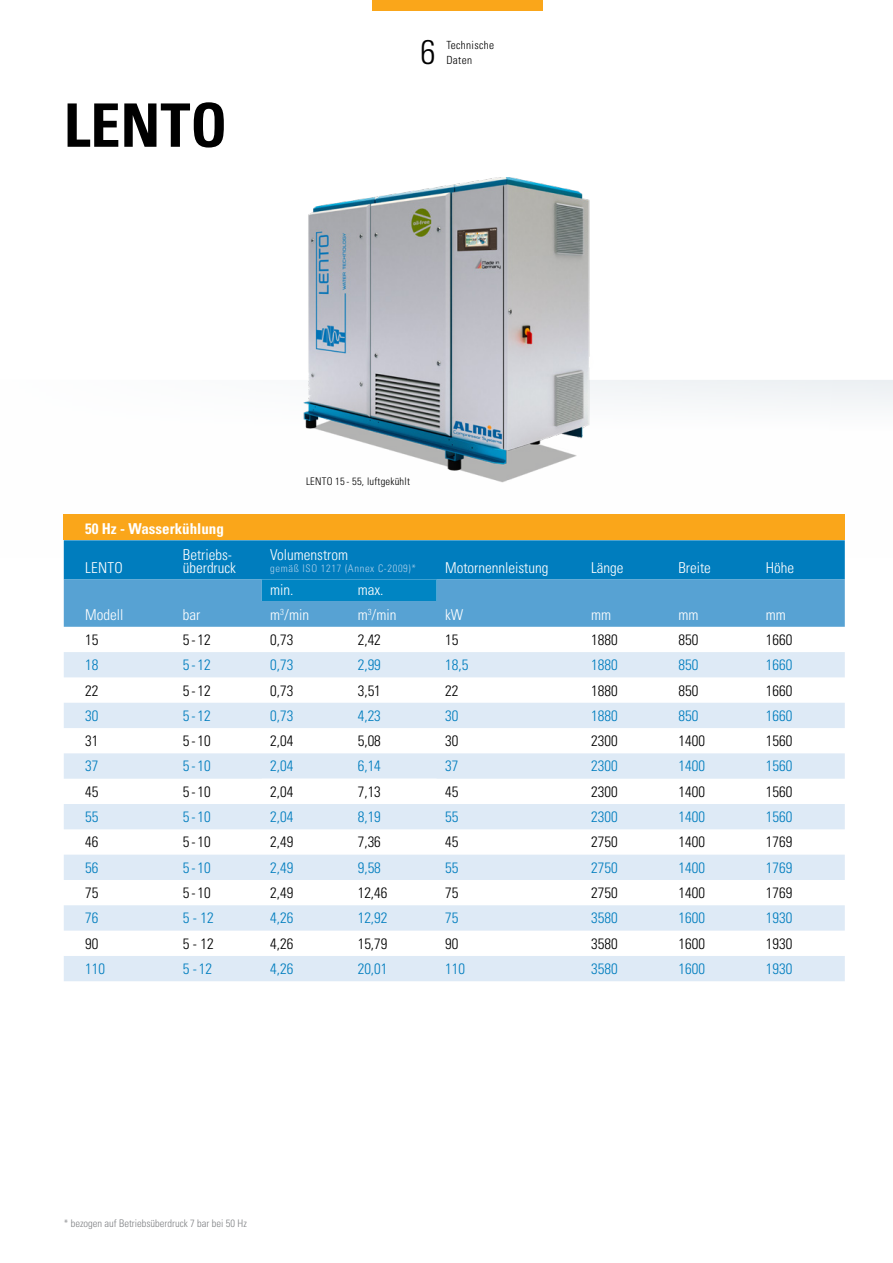
<style>
.page{position:relative;width:893px;height:1263px;background:#fff}
.page>*{position:absolute;margin:0;border:0;box-sizing:border-box;transform-origin:0 0}
.Subhead_Weiß_14_17pt_zentriert{font:700 condensed 60px "Univers LT Pro";color:#000}
.Kapitel_Zahl_22_75pt{font:300 condensed 34.2px "Univers LT Pro";color:#000}
.tab_7_8_blu{font:300 condensed 15px "Univers LT Pro";color:#007dbe}
.tab_7_8_black{font:300 condensed 15px "Univers LT Pro";color:#000}
.t1{font:300 condensed 15px/13.5px "Univers LT Pro";color:#fff}
.tab_7_8_black-2{font:300 condensed 15px "Univers LT Pro";color:#007dbe}
.tab_7_8_blu-2{font:300 condensed 15px "Univers LT Pro";color:#000}
.t2{font:700 condensed 15px "Univers LT Pro";color:#fff}
.Kapitel_Copy_7_5_10pt{font:300 condensed 11.25px "Univers LT Pro";letter-spacing:.03em;color:#000}
.t3{font:300 condensed 10.5px "Univers LT Pro";color:#808285}
.t4{font:300 condensed 10.5px "Univers LT Pro";letter-spacing:.06em;color:#a7cde9}
._08_Bezeichg_Blu_bold10{font:300 condensed 10.5px "Univers LT Pro";letter-spacing:.02em;color:#000}
</style>
<div class="page">
<svg style="left:63px;top:380px;width:830px;height:178px"></svg>
<img style="left:288px;top:177px;width:338px;height:316px">
<div style="left:64px;top:514px;width:781px;height:26px;background:#faa61a"></div>
<svg style="left:64px;top:540px;width:781px;height:87px;background:#2c90c9"></svg>
<svg style="left:64px;top:652px;width:781px;height:329px;fill:#deeaf6"></svg>
<svg style="left:64px;top:779px;width:781px;height:177px"></svg>
<svg style="left:64px;top:905px;width:781px;height:26px;background:#deeaf6"></svg>
<div style="left:372px;top:0;width:170px;height:11px;background:#faa61a"></div>
<p class="Subhead_Weiß_14_17pt_zentriert" style="left:64px;top:89px;width:165px">LENTO</p>
<p class="Kapitel_Zahl_22_75pt" style="left:421px;top:29px;width:17px">6</p>
<p class="Kapitel_Copy_7_5_10pt" style="left:446px;top:37px;width:49px">Technische</p>
<p class="Kapitel_Copy_7_5_10pt" style="left:446px;top:52px;width:27px">Daten</p>
<p class="_08_Bezeichg_Blu_bold10" style="left:306px;top:475px;width:105px">LENTO 15 - 55, luftgekühlt</p>
<p class="t2" style="left:85px;top:519px;width:140px">50 Hz - Wasserkühlung</p>
<p class="t1" style="left:85px;top:560px;width:39px">LENTO</p>
<p class="t1" style="left:183px;top:547px;width:55px">Betriebs&shy;überdruck</p>
<p class="t1" style="left:270px;top:547px;width:79px">Volumenstrom</p>
<p class="t4" style="left:270px;top:561px;width:147px">gemäß ISO 1217 (Annex C-2009)*</p>
<p class="t1" style="left:445px;top:560px;width:105px">Motornennleistung</p>
<p class="t1" style="left:591px;top:560px;width:34px">Länge</p>
<p class="t1" style="left:678px;top:560px;width:34px">Breite</p>
<p class="t1" style="left:766px;top:560px;width:30px">Höhe</p>
<p class="t1" style="left:270px;top:582px;width:25px">min.</p>
<p class="t1" style="left:358px;top:582px;width:27px">max.</p>
<p class="t1" style="left:85px;top:607px;width:40px">Modell</p>
<p class="t1" style="left:183px;top:607px;width:19px">bar</p>
<p class="t1" style="left:270px;top:607px;width:40px">m<sup>3</sup>/min</p>
<p class="t1" style="left:358px;top:607px;width:40px">m<sup>3</sup>/min</p>
<p class="t1" style="left:445px;top:607px;width:20px">kW</p>
<p class="t1" style="left:591px;top:607px;width:22px">mm</p>
<p class="t1" style="left:678px;top:607px;width:22px">mm</p>
<p class="t1" style="left:766px;top:607px;width:22px">mm</p>
<p class="tab_7_8_black" style="left:85px;top:629px;width:15px">15</p>
<p class="tab_7_8_black" style="left:183px;top:629px;width:29px">5 - 12</p>
<p class="tab_7_8_black" style="left:270px;top:629px;width:25px">0,73</p>
<p class="tab_7_8_black" style="left:358px;top:629px;width:25px">2,42</p>
<p class="tab_7_8_black" style="left:445px;top:629px;width:15px">15</p>
<p class="tab_7_8_black" style="left:591px;top:629px;width:28px">1880</p>
<p class="tab_7_8_black" style="left:678px;top:629px;width:21px">850</p>
<p class="tab_7_8_black" style="left:766px;top:629px;width:28px">1660</p>
<p class="tab_7_8_blu" style="left:85px;top:655px;width:15px">18</p>
<p class="tab_7_8_blu" style="left:183px;top:655px;width:29px">5 - 12</p>
<p class="tab_7_8_blu" style="left:270px;top:655px;width:25px">0,73</p>
<p class="tab_7_8_blu" style="left:358px;top:655px;width:25px">2,99</p>
<p class="tab_7_8_blu" style="left:445px;top:655px;width:25px">18,5</p>
<p class="tab_7_8_blu" style="left:591px;top:655px;width:28px">1880</p>
<p class="tab_7_8_blu" style="left:678px;top:655px;width:21px">850</p>
<p class="tab_7_8_blu" style="left:766px;top:655px;width:28px">1660</p>
<p class="tab_7_8_black" style="left:85px;top:680px;width:15px">22</p>
<p class="tab_7_8_black" style="left:183px;top:680px;width:29px">5 - 12</p>
<p class="tab_7_8_black" style="left:270px;top:680px;width:25px">0,73</p>
<p class="tab_7_8_black" style="left:358px;top:680px;width:25px">3,51</p>
<p class="tab_7_8_black" style="left:445px;top:680px;width:15px">22</p>
<p class="tab_7_8_black" style="left:591px;top:680px;width:28px">1880</p>
<p class="tab_7_8_black" style="left:678px;top:680px;width:21px">850</p>
<p class="tab_7_8_black" style="left:766px;top:680px;width:28px">1660</p>
<p class="tab_7_8_blu" style="left:85px;top:705px;width:15px">30</p>
<p class="tab_7_8_blu" style="left:183px;top:705px;width:29px">5 - 12</p>
<p class="tab_7_8_blu" style="left:270px;top:705px;width:25px">0,73</p>
<p class="tab_7_8_blu" style="left:358px;top:705px;width:25px">4,23</p>
<p class="tab_7_8_blu" style="left:445px;top:705px;width:15px">30</p>
<p class="tab_7_8_blu" style="left:591px;top:705px;width:28px">1880</p>
<p class="tab_7_8_blu" style="left:678px;top:705px;width:21px">850</p>
<p class="tab_7_8_blu" style="left:766px;top:705px;width:28px">1660</p>
<p class="tab_7_8_black" style="left:85px;top:731px;width:15px">31</p>
<p class="tab_7_8_black" style="left:183px;top:731px;width:29px">5 - 10</p>
<p class="tab_7_8_black" style="left:270px;top:731px;width:25px">2,04</p>
<p class="tab_7_8_black" style="left:358px;top:731px;width:25px">5,08</p>
<p class="tab_7_8_black" style="left:445px;top:731px;width:15px">30</p>
<p class="tab_7_8_black" style="left:591px;top:731px;width:28px">2300</p>
<p class="tab_7_8_black" style="left:678px;top:731px;width:28px">1400</p>
<p class="tab_7_8_black" style="left:766px;top:731px;width:28px">1560</p>
<p class="tab_7_8_blu" style="left:85px;top:756px;width:15px">37</p>
<p class="tab_7_8_blu" style="left:183px;top:756px;width:29px">5 - 10</p>
<p class="tab_7_8_blu" style="left:270px;top:756px;width:25px">2,04</p>
<p class="tab_7_8_blu" style="left:358px;top:756px;width:25px">6,14</p>
<p class="tab_7_8_blu" style="left:445px;top:756px;width:15px">37</p>
<p class="tab_7_8_blu" style="left:591px;top:756px;width:28px">2300</p>
<p class="tab_7_8_blu" style="left:678px;top:756px;width:28px">1400</p>
<p class="tab_7_8_blu" style="left:766px;top:756px;width:28px">1560</p>
<p class="tab_7_8_black" style="left:85px;top:781px;width:15px">45</p>
<p class="tab_7_8_black" style="left:183px;top:781px;width:29px">5 - 10</p>
<p class="tab_7_8_black" style="left:270px;top:781px;width:25px">2,04</p>
<p class="tab_7_8_black" style="left:358px;top:781px;width:25px">7,13</p>
<p class="tab_7_8_black" style="left:445px;top:781px;width:15px">45</p>
<p class="tab_7_8_black" style="left:591px;top:781px;width:28px">2300</p>
<p class="tab_7_8_black" style="left:678px;top:781px;width:28px">1400</p>
<p class="tab_7_8_black" style="left:766px;top:781px;width:28px">1560</p>
<p class="tab_7_8_blu" style="left:85px;top:807px;width:15px">55</p>
<p class="tab_7_8_blu" style="left:183px;top:807px;width:29px">5 - 10</p>
<p class="tab_7_8_blu" style="left:270px;top:807px;width:25px">2,04</p>
<p class="tab_7_8_blu" style="left:358px;top:807px;width:25px">8,19</p>
<p class="tab_7_8_blu" style="left:445px;top:807px;width:15px">55</p>
<p class="tab_7_8_blu" style="left:591px;top:807px;width:28px">2300</p>
<p class="tab_7_8_blu" style="left:678px;top:807px;width:28px">1400</p>
<p class="tab_7_8_blu" style="left:766px;top:807px;width:28px">1560</p>
<p class="tab_7_8_black" style="left:85px;top:832px;width:15px">46</p>
<p class="tab_7_8_black" style="left:183px;top:832px;width:29px">5 - 10</p>
<p class="tab_7_8_black" style="left:270px;top:832px;width:25px">2,49</p>
<p class="tab_7_8_black" style="left:358px;top:832px;width:25px">7,36</p>
<p class="tab_7_8_black" style="left:445px;top:832px;width:15px">45</p>
<p class="tab_7_8_black" style="left:591px;top:832px;width:28px">2750</p>
<p class="tab_7_8_black" style="left:678px;top:832px;width:28px">1400</p>
<p class="tab_7_8_black" style="left:766px;top:832px;width:28px">1769</p>
<p class="tab_7_8_blu" style="left:85px;top:857px;width:15px">56</p>
<p class="tab_7_8_blu" style="left:183px;top:857px;width:29px">5 - 10</p>
<p class="tab_7_8_blu" style="left:270px;top:857px;width:25px">2,49</p>
<p class="tab_7_8_blu" style="left:358px;top:857px;width:25px">9,58</p>
<p class="tab_7_8_blu" style="left:445px;top:857px;width:15px">55</p>
<p class="tab_7_8_blu" style="left:591px;top:857px;width:28px">2750</p>
<p class="tab_7_8_blu" style="left:678px;top:857px;width:28px">1400</p>
<p class="tab_7_8_blu" style="left:766px;top:857px;width:28px">1769</p>
<p class="tab_7_8_black" style="left:85px;top:882px;width:15px">75</p>
<p class="tab_7_8_black" style="left:183px;top:882px;width:29px">5 - 10</p>
<p class="tab_7_8_black" style="left:270px;top:882px;width:25px">2,49</p>
<p class="tab_7_8_black" style="left:358px;top:882px;width:31px">12,46</p>
<p class="tab_7_8_black" style="left:445px;top:882px;width:15px">75</p>
<p class="tab_7_8_black" style="left:591px;top:882px;width:28px">2750</p>
<p class="tab_7_8_black" style="left:678px;top:882px;width:28px">1400</p>
<p class="tab_7_8_black" style="left:766px;top:882px;width:28px">1769</p>
<p class="tab_7_8_blu" style="left:85px;top:908px;width:15px">76</p>
<p class="tab_7_8_blu" style="left:183px;top:908px;width:32px">5 - 12</p>
<p class="tab_7_8_blu" style="left:270px;top:908px;width:25px">4,26</p>
<p class="tab_7_8_blu" style="left:358px;top:908px;width:31px">12,92</p>
<p class="tab_7_8_blu" style="left:445px;top:908px;width:15px">75</p>
<p class="tab_7_8_blu" style="left:591px;top:908px;width:28px">3580</p>
<p class="tab_7_8_blu" style="left:678px;top:908px;width:28px">1600</p>
<p class="tab_7_8_blu" style="left:766px;top:908px;width:28px">1930</p>
<p class="tab_7_8_blu-2" style="left:85px;top:933px;width:15px">90</p>
<p class="tab_7_8_blu-2" style="left:183px;top:933px;width:32px">5 - 12</p>
<p class="tab_7_8_blu-2" style="left:270px;top:933px;width:25px">4,26</p>
<p class="tab_7_8_blu-2" style="left:358px;top:933px;width:31px">15,79</p>
<p class="tab_7_8_blu-2" style="left:445px;top:933px;width:15px">90</p>
<p class="tab_7_8_blu-2" style="left:591px;top:933px;width:28px">3580</p>
<p class="tab_7_8_blu-2" style="left:678px;top:933px;width:28px">1600</p>
<p class="tab_7_8_blu-2" style="left:766px;top:933px;width:28px">1930</p>
<p class="tab_7_8_black-2" style="left:85px;top:958px;width:21px">110</p>
<p class="tab_7_8_black-2" style="left:183px;top:958px;width:31px">5 - 12</p>
<p class="tab_7_8_black-2" style="left:270px;top:958px;width:25px">4,26</p>
<p class="tab_7_8_black-2" style="left:358px;top:958px;width:31px">20,01</p>
<p class="tab_7_8_black-2" style="left:445px;top:958px;width:21px">110</p>
<p class="tab_7_8_black-2" style="left:591px;top:958px;width:28px">3580</p>
<p class="tab_7_8_black-2" style="left:678px;top:958px;width:28px">1600</p>
<p class="tab_7_8_black-2" style="left:766px;top:958px;width:28px">1930</p>
<p class="t3" style="left:64px;top:1216px;width:185px">* bezogen auf Betriebsüberdruck 7 bar bei 50 Hz</p>
</div>
